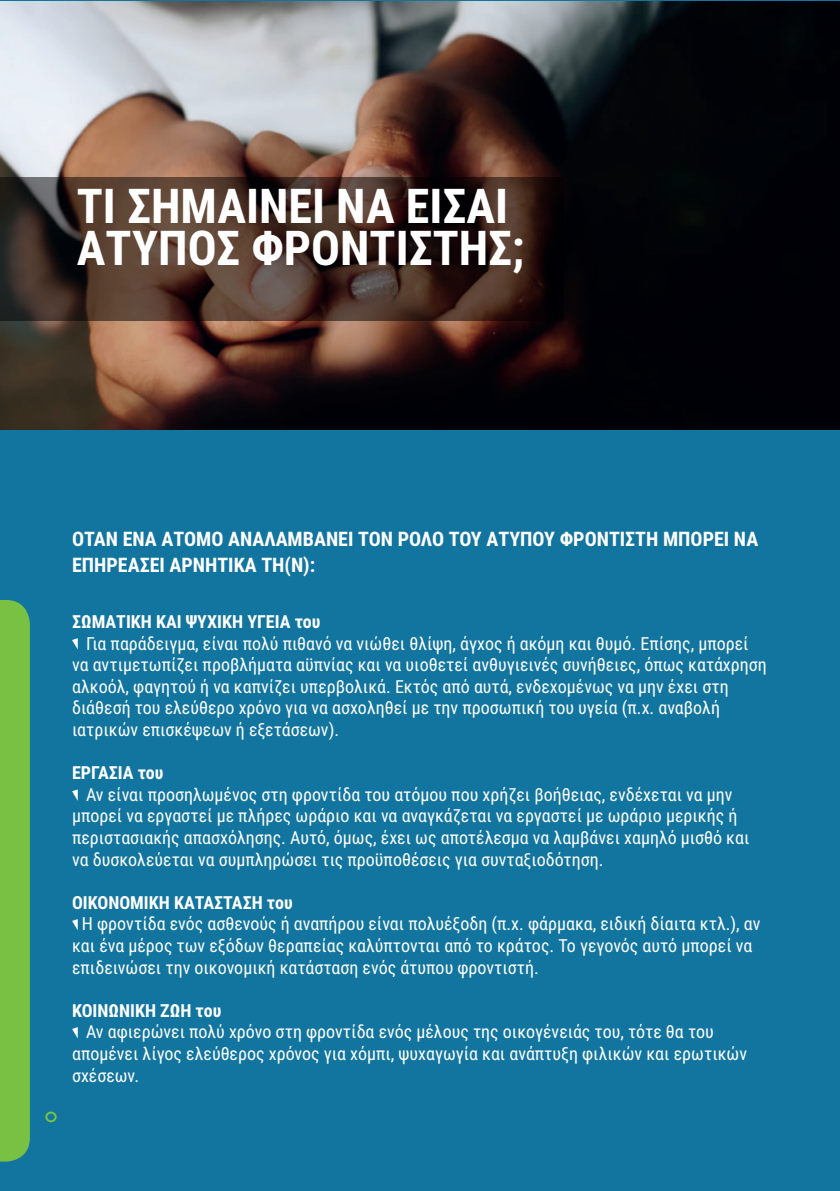
<style>
.page{position:relative;width:840px;height:1191px;background:#fff}
.page>*{position:absolute;margin:0;border:0;box-sizing:border-box;transform-origin:0 0}
.t1{font:700 48px/42px "Roboto Condensed";color:#fff}
.t2{font:700 20px/26px "Roboto Condensed";color:#fff}
.t3{font:18px/21.6px "Roboto Condensed";color:#fff}
.t4{font:700 18px "Roboto Condensed";color:#fff}
</style>
<div class="page">
<div style="left:0;top:0;width:839px;height:1191px;background:#12759f"></div>
<div style="left:0;top:600px;width:30px;height:561px;background:#79c142"></div>
<img style="left:0;top:1px;width:839px;height:428px">
<svg style="left:72px;top:638px;width:6px;height:11px"></svg>
<svg style="left:72px;top:789px;width:6px;height:11px"></svg>
<svg style="left:72px;top:919px;width:6px;height:11px"></svg>
<svg style="left:72px;top:1027px;width:6px;height:11px"></svg>
<div style="left:45px;top:1111px;width:12px;height:11px;border:2px solid #79c142;border-radius:50%"></div>
<svg style="left:0;top:177px;width:563px;height:143px;background:#3f2c24"></svg>
<h1 class="t1" style="left:77px;top:183px;width:449px">ΤΙ ΣΗΜΑΙΝΕΙ ΝΑ ΕΙΣΑΙ<br>ΑΤΥΠΟΣ ΦΡΟΝΤΙΣΤΗΣ;</h1>
<p class="t2" style="left:72px;top:525px;width:687px">ΌΤΑΝ ΈΝΑ ΆΤΟΜΟ ΑΝΑΛΑΜΒΆΝΕΙ ΤΟΝ ΡΌΛΟ ΤΟΥ ΆΤΥΠΟΥ ΦΡΟΝΤΙΣΤΉ ΜΠΟΡΕΊ ΝΑ<br>ΕΠΗΡΕΆΣΕΙ ΑΡΝΗΤΙΚΆ ΤΗ(Ν):</p>
<p class="t4" style="left:72px;top:609px;width:250px">ΣΩΜΑΤΙΚΗ ΚΑΙ ΨΥΧΙΚΗ ΥΓΕΙΑ του</p>
<p class="t3" style="left:72px;top:631px;width:696px;text-indent:14px">Για παράδειγμα, είναι πολύ πιθανό να νιώθει θλίψη, άγχος ή ακόμη και θυμό. Επίσης, μπορεί να αντιμετωπίζει προβλήματα αϋπνίας και να υιοθετεί ανθυγιεινές συνήθειες, όπως κατάχρηση αλκοόλ, φαγητού ή να καπνίζει υπερβολικά. Εκτός από αυτά, ενδεχομένως να μην έχει στη διάθεσή του ελεύθερο χρόνο για να ασχοληθεί με την προσωπική του υγεία (π.χ. αναβολή ιατρικών επισκέψεων ή εξετάσεων).</p>
<p class="t4" style="left:72px;top:760px;width:93px">ΕΡΓΑΣΙΑ του</p>
<p class="t3" style="left:72px;top:783px;width:678px;text-indent:14px">Αν είναι προσηλωμένος στη φροντίδα του ατόμου που χρήζει βοήθειας, ενδέχεται να μην μπορεί να εργαστεί με πλήρες ωράριο και να αναγκάζεται να εργαστεί με ωράριο μερικής ή περιστασιακής απασχόλησης. Αυτό, όμως, έχει ως αποτέλεσμα να λαμβάνει χαμηλό μισθό και να δυσκολεύεται να συμπληρώσει τις προϋποθέσεις για συνταξιοδότηση.</p>
<p class="t4" style="left:72px;top:889px;width:222px">ΟΙΚΟΝΟΜΙΚΗ ΚΑΤΑΣΤΑΣΗ του</p>
<p class="t3" style="left:72px;top:912px;width:689px;text-indent:10px">Η φροντίδα ενός ασθενούς ή αναπήρου είναι πολυέξοδη (π.χ. φάρμακα, ειδική δίαιτα κτλ.), αν και ένα μέρος των εξόδων θεραπείας καλύπτονται από το κράτος. Το γεγονός αυτό μπορεί να επιδεινώσει την οικονομική κατάσταση ενός άτυπου φροντιστή.</p>
<p class="t4" style="left:72px;top:997px;width:151px">ΚΟΙΝΩΝΙΚΗ ΖΩΗ του</p>
<p class="t3" style="left:72px;top:1020px;width:676px;text-indent:14px">Αν αφιερώνει πολύ χρόνο στη φροντίδα ενός μέλους της οικογένειάς του, τότε θα του απομένει λίγος ελεύθερος χρόνος για χόμπι, ψυχαγωγία και ανάπτυξη φιλικών και ερωτικών σχέσεων.</p>
</div>
